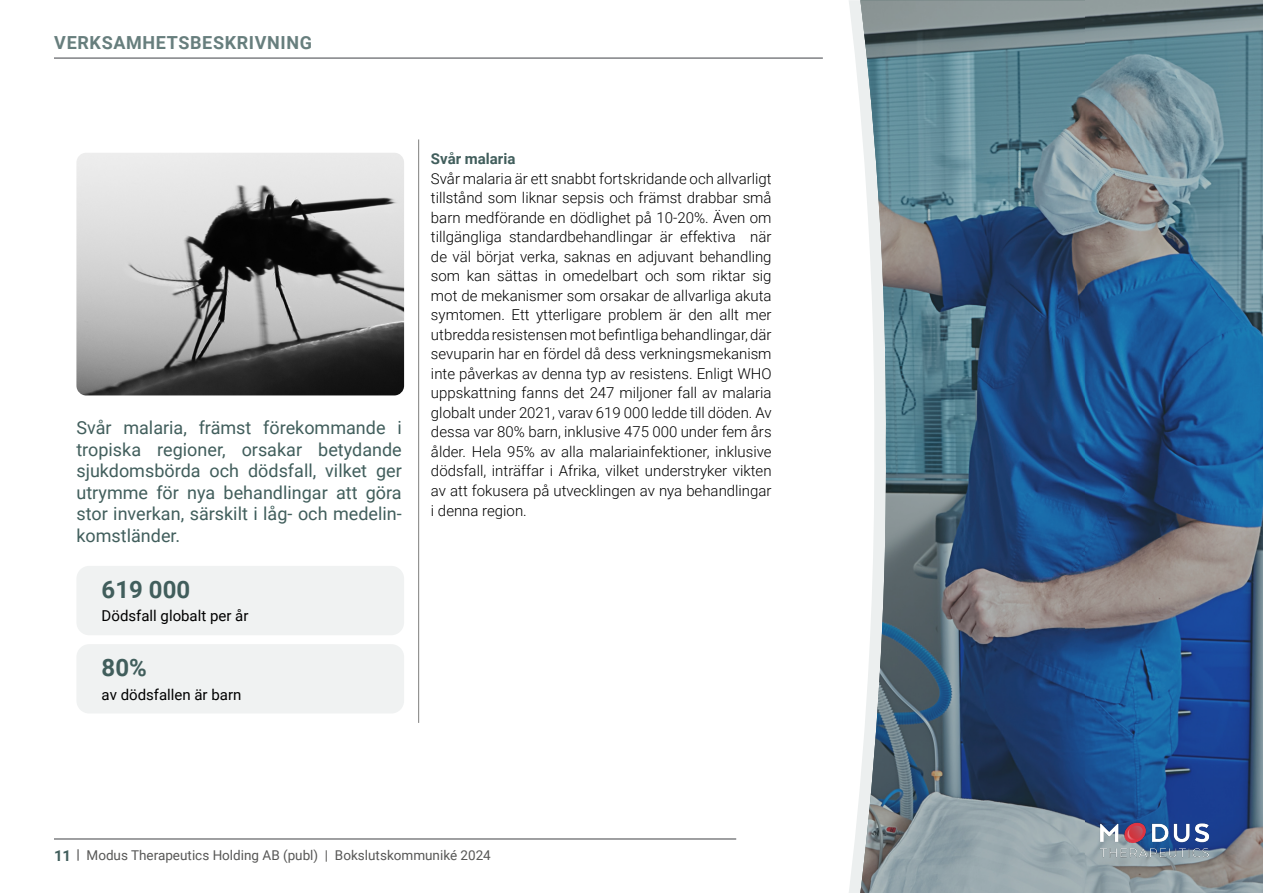
<style>
.page{position:relative;width:1263px;height:893px;background:#fff}
.page>*{position:absolute;margin:0;border:0;box-sizing:border-box;transform-origin:0 0}
.t1{font:700 24px "Roboto";color:#415e5c}
.t2{font:18px/21.6px "Roboto";color:#415e5c;text-align:justify}
.t3{font:700 18px "Roboto";letter-spacing:.035em;color:#677e7d}
.t4{font:300 15px/19.5px "Roboto";color:#000;text-align:justify}
.t5{font:15px "Roboto";color:#000}
.t6{font:700 15px "Roboto";color:#415e5c}
.t7{font:13.5px "Roboto";color:#575756}
.s1{font-weight:700}
</style>
<div class="page">
<svg style="left:849px;top:0;width:414px;height:893px;background:#5b7893"></svg>
<hr style="left:418px;top:139px;width:1px;height:584px;background:#7e7e7d">
<img style="left:76px;top:153px;width:328px;height:242px">
<hr style="left:54px;top:839px;width:682px;height:1px;background:#3f4146">
<hr style="left:54px;top:58px;width:769px;height:1px;background:#3f4146">
<img style="left:1084px;top:814px;width:140px;height:50px">
<div style="left:76px;top:644px;width:328px;height:69px;background:#f0f2f2;border-radius:13px"></div>
<div style="left:76px;top:566px;width:328px;height:69px;background:#f0f2f2;border-radius:13px"></div>
<p class="t3" style="left:54px;top:30px;width:259px">VERKSAMHETSBESKRIVNING</p>
<p class="t2" style="left:76px;top:416px;width:327px">Svår malaria, främst förekommande i tropiska regioner, orsakar betydande sjukdomsbörda och dödsfall, vilket ger utrymme för nya behandlingar att göra stor inverkan, särskilt i låg- och medelin&shy;komstländer.</p>
<p class="t1" style="left:102px;top:572px;width:90px">619 000</p>
<p class="t5" style="left:102px;top:606px;width:148px">Dödsfall globalt per år</p>
<p class="t1" style="left:102px;top:651px;width:47px">80%</p>
<p class="t5" style="left:102px;top:684px;width:141px">av dödsfallen är barn</p>
<p class="t6" style="left:431px;top:149px;width:86px">Svår malaria</p>
<p class="t4" style="left:431px;top:168px;width:342px">Svår malaria är ett snabbt fortskridande och allvarligt tillstånd som liknar sepsis och främst drabbar små barn medförande en dödlighet på 10-20%. Även om tillgängliga standardbehandlingar är effektiva när de väl börjat verka, saknas en adjuvant behandling som kan sättas in omedelbart och som riktar sig mot de mekanismer som orsakar de allvarliga akuta symtomen. Ett ytterligare problem är den allt mer utbredda resistensen mot befintliga behandlingar, där sevuparin har en fördel då dess verkningsmekanism inte påverkas av denna typ av resistens. Enligt WHO uppskattning fanns det 247 miljoner fall av malaria globalt under 2021, varav 619 000 ledde till döden. Av dessa var 80% barn, inklusive 475 000 under fem års ålder. Hela 95% av alla malariainfektioner, inklusive dödsfall, inträffar i Afrika, vilket understryker vikten av att fokusera på utvecklingen av nya behandlingar i denna region.</p>
<p class="t6" style="left:54px;top:845px;width:19px">11</p>
<p class="t7" style="left:76px;top:846px;width:416px"><span class="s1">|</span> Modus Therapeutics Holding AB (publ) | Bokslutskommuniké 2024</p>
</div>
